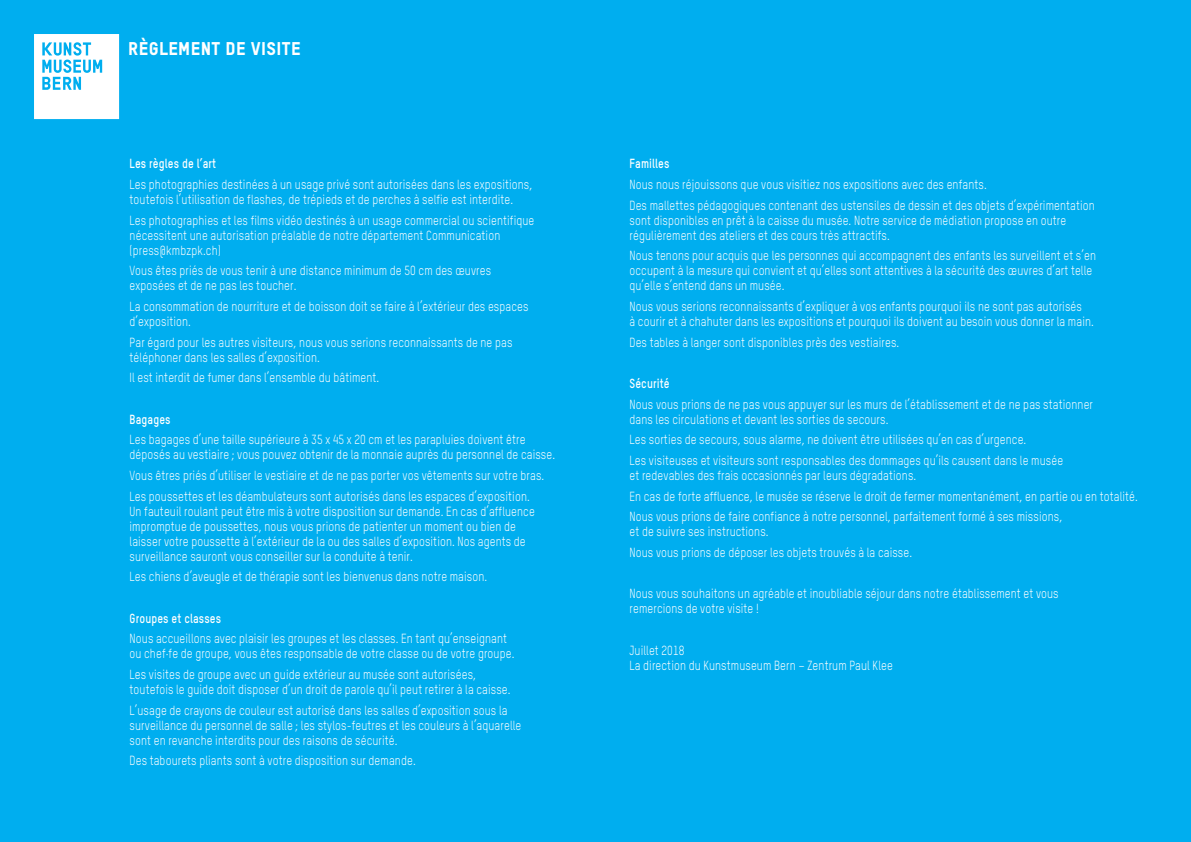
<style>
.page{position:relative;width:1191px;height:842px;background:#00aeef}
.page>*{position:absolute;margin:0;border:0;box-sizing:border-box;transform-origin:0 0}
.Absatzformat_1{font:18.2px "TSTARPRO Headline";letter-spacing:.02em;color:#fff}
.Absatzformat_1-2{font:13px/15px "TSTARPRO";letter-spacing:.01em;color:#fff;scale:.85 1}
.Absatzformat_1-3{font:700 13px "TSTARPRO";letter-spacing:.01em;color:#fff;scale:.85 1}
</style>
<div class="page">
<svg style="left:34px;top:34px;width:85px;height:85px;background:#d9f3fc"></svg>
<p class="Absatzformat_1" style="left:128px;top:38px;width:174px">RÈGLEMENT DE VISITE</p>
<p class="Absatzformat_1-3" style="left:130px;top:155px;width:103px">Les règles de l’art</p>
<p class="Absatzformat_1-2" style="left:130px;top:177px;width:475px">Les photographies destinées à un usage privé sont autorisées dans les expositions, toutefois l’utilisation de flashes, de trépieds et de perches à selfie est interdite.</p>
<p class="Absatzformat_1-2" style="left:130px;top:212px;width:478px">Les photographies et les films vidéo destinés à un usage commercial ou scientifique nécessitent une autorisation préalable de notre département Communication (press@kmbzpk.ch)</p>
<p class="Absatzformat_1-2" style="left:130px;top:263px;width:427px">Vous êtes priés de vous tenir à une distance minimum de 50 cm des œuvres exposées et de ne pas les toucher.</p>
<p class="Absatzformat_1-2" style="left:130px;top:299px;width:471px">La consommation de nourriture et de boisson doit se faire à l’extérieur des espaces d’exposition.</p>
<p class="Absatzformat_1-2" style="left:130px;top:334px;width:452px">Par égard pour les autres visiteurs, nous vous serions reconnaissants de ne pas téléphoner dans les salles d’exposition.</p>
<p class="Absatzformat_1-2" style="left:130px;top:370px;width:295px">Il est interdit de fumer dans l’ensemble du bâtiment.</p>
<p class="Absatzformat_1-3" style="left:130px;top:411px;width:50px">Bagages</p>
<p class="Absatzformat_1-2" style="left:130px;top:432px;width:502px">Les bagages d’une taille supérieure à 35 x 45 x 20 cm et les parapluies doivent être déposés au vestiaire ; vous pouvez obtenir de la monnaie auprès du personnel de caisse.</p>
<p class="Absatzformat_1-2" style="left:130px;top:468px;width:489px">Vous êtres priés d’utiliser le vestiaire et de ne pas porter vos vêtements sur votre bras.</p>
<p class="Absatzformat_1-2" style="left:130px;top:488px;width:478px">Les poussettes et les déambulateurs sont autorisés dans les espaces d’exposition.<br>Un fauteuil roulant peut être mis à votre disposition sur demande. En cas d’affluence impromptue de poussettes, nous vous prions de patienter un moment ou bien de laisser votre poussette à l’extérieur de la ou des salles d’exposition. Nos agents de surveillance sauront vous conseiller sur la conduite à tenir.</p>
<p class="Absatzformat_1-2" style="left:130px;top:569px;width:422px">Les chiens d’aveugle et de thérapie sont les bienvenus dans notre maison.</p>
<p class="Absatzformat_1-3" style="left:130px;top:610px;width:109px">Groupes et classes</p>
<p class="Absatzformat_1-2" style="left:130px;top:631px;width:454px">Nous accueillons avec plaisir les groupes et les classes. En tant qu’enseignant ou chef∙fe de groupe, vous êtes responsable de votre classe ou de votre groupe.</p>
<p class="Absatzformat_1-2" style="left:130px;top:667px;width:450px">Les visites de groupe avec un guide extérieur au musée sont autorisées, toutefois le guide doit disposer d’un droit de parole qu’il peut retirer à la caisse.</p>
<p class="Absatzformat_1-2" style="left:130px;top:702px;width:462px">L’usage de crayons de couleur est autorisé dans les salles d’exposition sous la surveillance du personnel de salle ; les stylos-feutres et les couleurs à l’aquarelle sont en revanche interdits pour des raisons de sécurité.</p>
<p class="Absatzformat_1-2" style="left:130px;top:753px;width:338px">Des tabourets pliants sont à votre disposition sur demande.</p>
<p class="Absatzformat_1-3" style="left:629px;top:155px;width:48px">Familles</p>
<p class="Absatzformat_1-2" style="left:629px;top:177px;width:422px">Nous nous réjouissons que vous visitiez nos expositions avec des enfants.</p>
<p class="Absatzformat_1-2" style="left:629px;top:197px;width:549px">Des mallettes pédagogiques contenant des ustensiles de dessin et des objets d’expérimentation sont disponibles en prêt à la caisse du musée. Notre service de médiation propose en outre régulièrement des ateliers et des cours très attractifs.</p>
<p class="Absatzformat_1-2" style="left:629px;top:248px;width:550px">Nous tenons pour acquis que les personnes qui accompagnent des enfants les surveillent et s’en occupent à la mesure qui convient et qu’elles sont attentives à la sécurité des œuvres d’art telle qu’elle s’entend dans un musée.</p>
<p class="Absatzformat_1-2" style="left:629px;top:299px;width:548px">Nous vous serions reconnaissants d’expliquer à vos enfants pourquoi ils ne sont pas autorisés<br>à courir et à chahuter dans les expositions et pourquoi ils doivent au besoin vous donner la main.</p>
<p class="Absatzformat_1-2" style="left:629px;top:334px;width:319px">Des tables à langer sont disponibles près des vestiaires.</p>
<p class="Absatzformat_1-3" style="left:629px;top:375px;width:49px">Sécurité</p>
<p class="Absatzformat_1-2" style="left:629px;top:396px;width:547px">Nous vous prions de ne pas vous appuyer sur les murs de l’établissement et de ne pas stationner dans les circulations et devant les sorties de secours.</p>
<p class="Absatzformat_1-2" style="left:629px;top:432px;width:468px">Les sorties de secours, sous alarme, ne doivent être utilisées qu’en cas d’urgence.</p>
<p class="Absatzformat_1-2" style="left:629px;top:453px;width:511px">Les visiteuses et visiteurs sont responsables des dommages qu’ils causent dans le musée et redevables des frais occasionnés par leurs dégradations.</p>
<p class="Absatzformat_1-2" style="left:629px;top:488px;width:599px">En cas de forte affluence, le musée se réserve le droit de fermer momentanément, en partie ou en totalité.</p>
<p class="Absatzformat_1-2" style="left:629px;top:509px;width:511px">Nous vous prions de faire confiance à notre personnel, parfaitement formé à ses missions, et de suivre ses instructions.</p>
<p class="Absatzformat_1-2" style="left:629px;top:545px;width:334px">Nous vous prions de déposer les objets trouvés à la caisse.</p>
<p class="Absatzformat_1-2" style="left:629px;top:586px;width:506px">Nous vous souhaitons un agréable et inoubliable séjour dans notre établissement et vous remercions de votre visite !</p>
<p class="Absatzformat_1-2" style="left:629px;top:642px;width:66px">Juillet 2018</p>
<p class="Absatzformat_1-2" style="left:629px;top:657px;width:311px">La direction du Kunstmuseum Bern – Zentrum Paul Klee</p>
</div>
